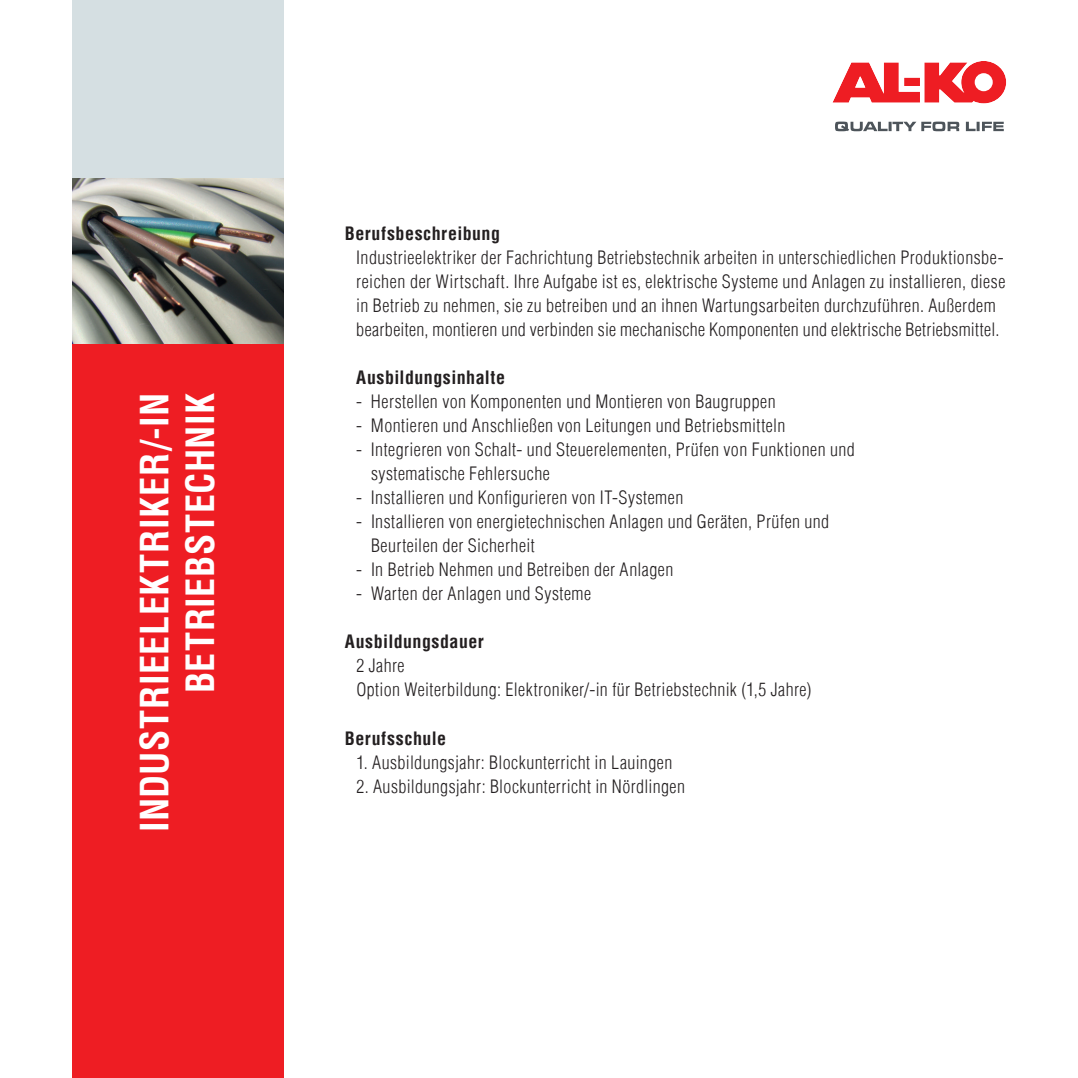
<style>
.page{position:relative;width:1078px;height:1078px;background:#fff}
.page>*{position:absolute;margin:0;border:0;box-sizing:border-box;transform-origin:0 0}
.t1{font:700 condensed 38px/45.6px "Helvetica Com";letter-spacing:.01em;color:#fff;text-align:right}
.t2{font:300 condensed 18px/24px "Helvetica Com";letter-spacing:.025em;color:#231f20}
.t3{font:700 condensed 18px "Helvetica Com";letter-spacing:.025em;color:#231f20}
</style>
<div class="page">
<svg style="left:832px;top:61px;width:173px;height:42px"></svg>
<svg style="left:835px;top:122px;width:168px;height:9px"></svg>
<div style="left:72px;top:343px;width:211px;height:734px;background:#ee1d23"></div>
<div style="left:72px;top:0;width:211px;height:179px;background:#d5dfe2"></div>
<img style="left:72px;top:179px;width:211px;height:164px">
<h1 class="t1" style="left:131px;top:832px;width:441px;rotate:-90deg">INDUSTRIEELEKTRIKER/-IN<br>BETRIEBSTECHNIK</h1>
<p class="t3" style="left:345px;top:221px;width:157px">Berufsbeschreibung</p>
<p class="t2" style="left:356px;top:245px;width:650px">Industrieelektriker der Fachrichtung Betriebstechnik arbeiten in unterschiedlichen Produktionsbe&shy;reichen der Wirtschaft. Ihre Aufgabe ist es, elektrische Systeme und Anlagen zu installieren, diese in Betrieb zu nehmen, sie zu betreiben und an ihnen Wartungsarbeiten durchzuführen. Außerdem bearbeiten, montieren und verbinden sie mechanische Komponenten und elektrische Betriebsmittel.</p>
<p class="t3" style="left:356px;top:365px;width:150px">Ausbildungsinhalte</p>
<p class="t2" style="left:356px;top:389px;width:421px">- Herstellen von Komponenten und Montieren von Baugruppen</p>
<p class="t2" style="left:356px;top:413px;width:430px">- Montieren und Anschließen von Leitungen und Betriebsmitteln</p>
<p class="t2" style="left:371px;top:437px;width:485px;text-indent:-15px">- Integrieren von Schalt- und Steuerelementen, Prüfen von Funktionen und systematische Fehlersuche</p>
<p class="t2" style="left:356px;top:485px;width:328px">- Installieren und Konfigurieren von IT-Systemen</p>
<p class="t2" style="left:371px;top:509px;width:459px;text-indent:-15px">- Installieren von energietechnischen Anlagen und Geräten, Prüfen und<br>Beurteilen der Sicherheit</p>
<p class="t2" style="left:356px;top:557px;width:318px">- In Betrieb Nehmen und Betreiben der Anlagen</p>
<p class="t2" style="left:356px;top:581px;width:236px">- Warten der Anlagen und Systeme</p>
<p class="t3" style="left:345px;top:629px;width:140px">Ausbildungsdauer</p>
<p class="t2" style="left:356px;top:653px;width:456px">2 Jahre<br>Option Weiterbildung: Elektroniker/-in für Betriebstechnik (1,5 Jahre)</p>
<p class="t3" style="left:345px;top:725px;width:103px">Berufsschule</p>
<p class="t2" style="left:356px;top:749px;width:317px">1. Ausbildungsjahr: Blockunterricht in Lauingen</p>
<p class="t2" style="left:356px;top:773px;width:330px">2. Ausbildungsjahr: Blockunterricht in Nördlingen</p>
</div>
